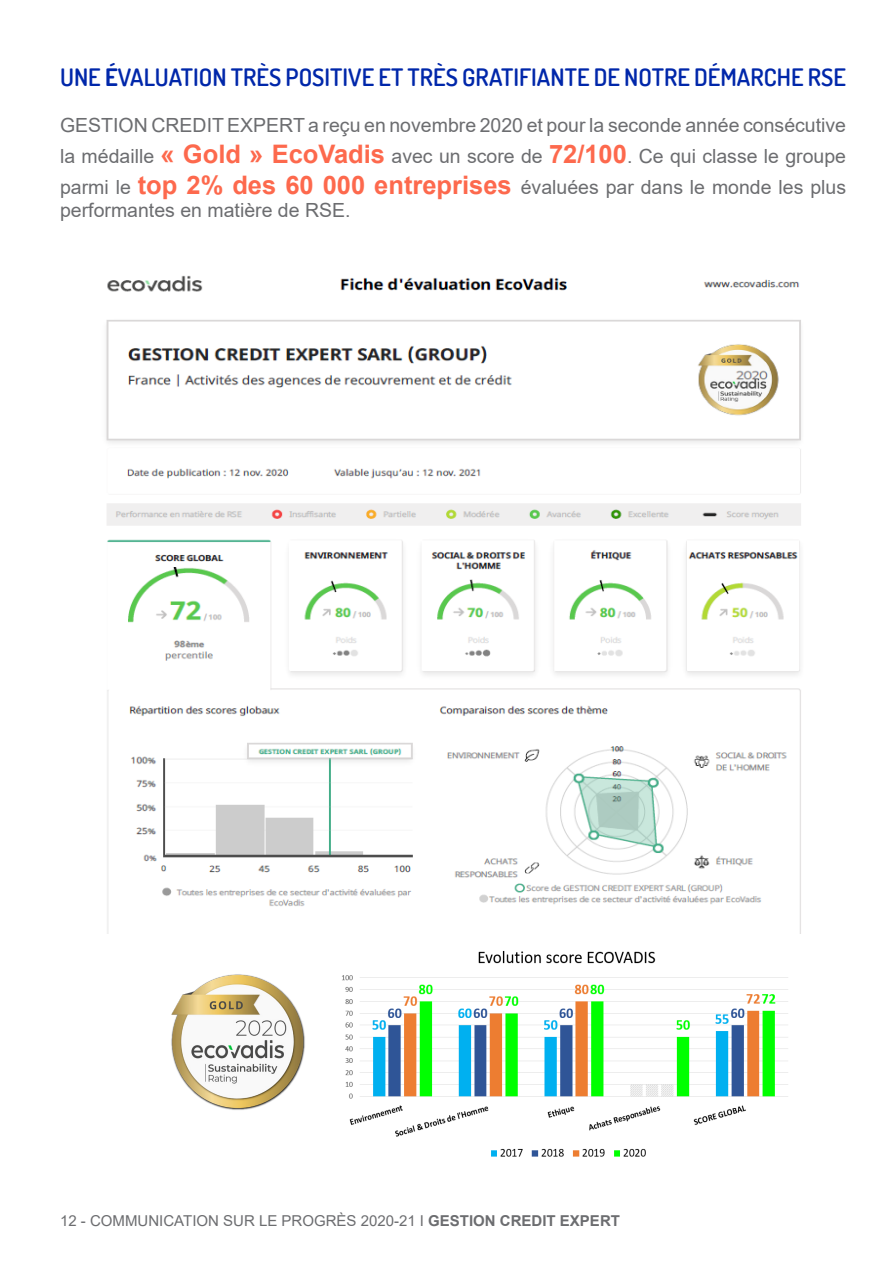
<style>
.page{position:relative;width:893px;height:1263px;background:#fff}
.page>*{position:absolute;margin:0;border:0;box-sizing:border-box;transform-origin:0 0}
.t1{font:600 24px "Dosis";color:#0027aa}
.t2{font:19.5px/30.6px "Arial";color:#6c6d70;text-align:justify}
.t3{font:15px "Arial";color:#6c6d70}
.s1{font-weight:700}
.s2{font-weight:700;font-size:25.5px;color:#fd694d}
</style>
<div class="page">
<img style="left:171px;top:974px;width:134px;height:136px">
<img style="left:106px;top:275px;width:695px;height:658px">
<img style="left:342px;top:950px;width:446px;height:207px">
<p class="t1" style="left:60px;top:61px;width:787px">UNE <span class="s1">É</span>VALUATION TRÈS POSITIVE ET TRÈS GRATIFIANTE DE NOTRE DÉMARCHE RSE</p>
<p class="t2" style="left:60px;top:110px;width:788px">GESTION CREDIT EXPERT a reçu en novembre 2020 et pour la seconde année consécutive la médaille <span class="s2">« Gold » EcoVadis</span> avec un score de <span class="s2">72/100</span>. Ce qui classe le groupe parmi le <span class="s2">top 2% des 60 000 entreprises</span> évaluées par dans le monde les plus</p>
<p class="t2" style="left:60px;top:195px;width:292px">performantes en matière de RSE.</p>
<p class="t3" style="left:60px;top:1211px;width:561px">12 - COMMUNICATION SUR LE PROGRÈS 2020-21 I <span class="s1">GESTION CREDIT EXPERT</span></p>
</div>
